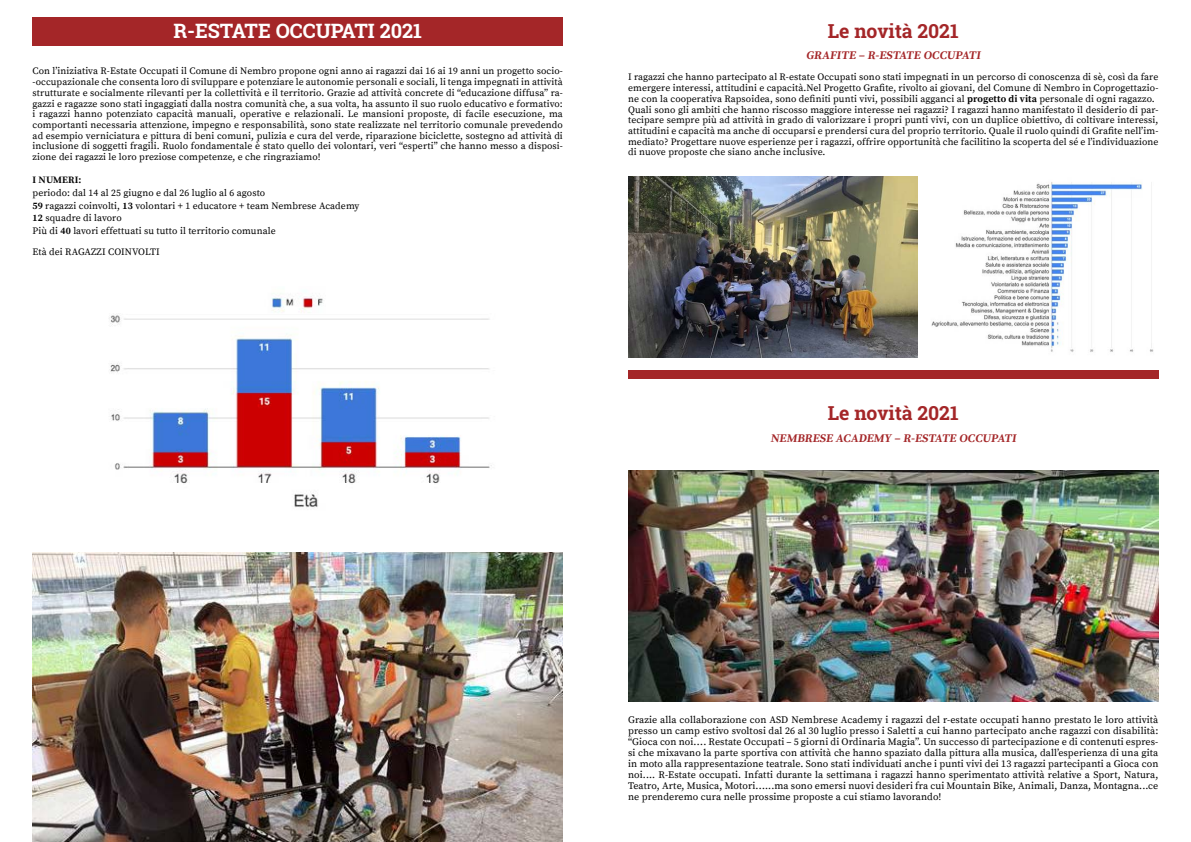
<style>
.page{position:relative;width:1191px;height:842px;background:#fff}
.page>*{position:absolute;margin:0;border:0;box-sizing:border-box;transform-origin:0 0}
.t1{font:700 20px "Roboto Slab";color:#fff}
.t2{font:700 19.5px "Roboto Slab";color:#a42628}
.t3{font:700 11.7px "Source Serif Pro";color:#a42628}
.t4{font:10px/11px "Source Serif Pro";letter-spacing:.01em;color:#000;text-align:justify}
.t5{font:9.7px/10.7px "Source Serif Pro";letter-spacing:.01em;color:#000}
.t6{font:700 9.7px "Source Serif Pro";letter-spacing:.01em;color:#000}
.s1{font-weight:700}
</style>
<div class="page">
<div style="left:33px;top:17px;width:530px;height:29px;background:#a42628"></div>
<img style="left:109px;top:296px;width:383px;height:212px">
<img style="left:628px;top:176px;width:289px;height:182px">
<img style="left:628px;top:471px;width:530px;height:230px">
<img style="left:33px;top:553px;width:530px;height:289px">
<div style="left:628px;top:370px;width:530px;height:8px;background:#a42628"></div>
<img style="left:931px;top:182px;width:223px;height:170px">
<h1 class="t1" style="left:173px;top:17px;width:250px">R-ESTATE OCCUPATI 2021</h1>
<p class="t5" style="left:33px;top:66px;width:532px;text-align:justify">Con l’iniziativa R-Estate Occupati il Comune di Nembro propone ogni anno ai ragazzi dai 16 ai 19 anni un progetto socio--occupazionale che consenta loro di sviluppare e potenziare le autonomie personali e sociali, li tenga impegnati in attività strutturate e socialmente rilevanti per la collettività e il territorio. Grazie ad attività concrete di “educazione diffusa” ra&shy;gazzi e ragazze sono stati ingaggiati dalla nostra comunità che, a sua volta, ha assunto il suo ruolo educativo e formativo: i ragazzi hanno potenziato capacità manuali, operative e relazionali. Le mansioni proposte, di facile esecuzione, ma comportanti necessaria attenzione, impegno e responsabilità, sono state realizzate nel territorio comunale prevedendo ad esempio verniciatura e pittura di beni comuni, pulizia e cura del verde, riparazione biciclette, sostegno ad attività di inclusione di soggetti fragili. Ruolo fondamentale è stato quello dei volontari, veri “esperti” che hanno messo a disposi&shy;zione dei ragazzi le loro preziose competenze, e che ringraziamo!</p>
<p class="t6" style="left:33px;top:174px;width:50px">I NUMERI:</p>
<p class="t5" style="left:33px;top:187px;width:328px;line-height:12.6px">periodo: dal 14 al 25 giugno e dal 26 luglio al 6 agosto<br><span class="s1">59</span> ragazzi coinvolti, <span class="s1">13</span> volontari + 1 educatore + team Nembrese Academy <span class="s1">12</span> squadre di lavoro<br>Più di <span class="s1">40</span> lavori effettuati su tutto il territorio comunale</p>
<p class="t5" style="left:33px;top:247px;width:129px">Età dei RAGAZZI COINVOLTI</p>
<h2 class="t2" style="left:828px;top:17px;width:132px">Le novità 2021</h2>
<p class="t3" style="left:806px;top:48px;width:178px">GRAFITE – R-ESTATE OCCUPATI</p>
<p class="t5" style="left:628px;top:72px;width:532px">I ragazzi che hanno partecipato al R-estate Occupati sono stati impegnati in un percorso di conoscenza di sè, così da fare emergere interessi, attitudini e capacità.Nel Progetto Grafite, rivolto ai giovani, del Comune di Nembro in Coprogettazio&shy;ne con la cooperativa Rapsoidea, sono definiti punti vivi, possibili agganci al <span class="s1">progetto di vita</span> personale di ogni ragazzo.<br>Quali sono gli ambiti che hanno riscosso maggiore interesse nei ragazzi? I ragazzi hanno manifestato il desiderio di par&shy;tecipare sempre più ad attività in grado di valorizzare i propri punti vivi, con un duplice obiettivo, di coltivare interessi, attitudini e capacità ma anche di occuparsi e prendersi cura del proprio territorio. Quale il ruolo quindi di Grafite nell’im&shy;mediato? Progettare nuove esperienze per i ragazzi, offrire opportunità che facilitino la scoperta del sé e l’individuazione di nuove proposte che siano anche inclusive.</p>
<h2 class="t2" style="left:828px;top:400px;width:132px">Le novità 2021</h2>
<p class="t3" style="left:770px;top:431px;width:249px">NEMBRESE ACADEMY – R-ESTATE OCCUPATI</p>
<p class="t4" style="left:628px;top:715px;width:532px">Grazie alla collaborazione con ASD Nembrese Academy i ragazzi del r-estate occupati hanno prestato le loro attività presso un camp estivo svoltosi dal 26 al 30 luglio presso i Saletti a cui hanno partecipato anche ragazzi con disabilità: “Gioca con noi…. Restate Occupati – 5 giorni di Ordinaria Magia”. Un successo di partecipazione e di contenuti espres&shy;si che mixavano la parte sportiva con attività che hanno spaziato dalla pittura alla musica, dall’esperienza di una gita in moto alla rappresentazione teatrale. Sono stati individuati anche i punti vivi dei 13 ragazzi partecipanti a Gioca con noi.... R-Estate occupati. Infatti durante la settimana i ragazzi hanno sperimentato attività relative a Sport, Natura, Teatro, Arte, Musica, Motori…...ma sono emersi nuovi desideri fra cui Mountain Bike, Animali, Danza, Montagna...ce ne prenderemo cura nelle prossime proposte a cui stiamo lavorando!</p>
</div>
